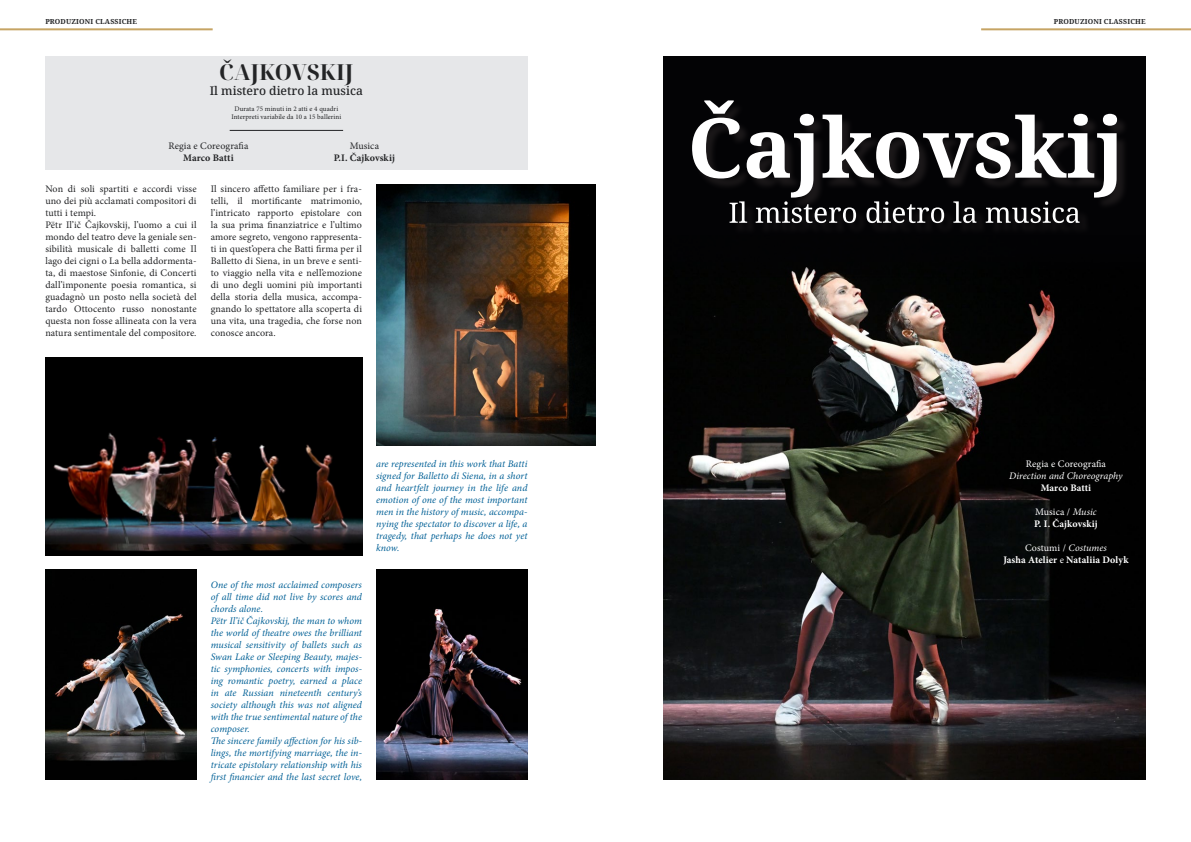
<style>
.page{position:relative;width:1191px;height:842px;background:#fff}
.page>*{position:absolute;margin:0;border:0;box-sizing:border-box;transform-origin:0 0}
.t1{font:22px "Noto Serif Display";color:#232426}
.t2{font:12px "Noto Serif";color:#232426}
.t3{font:10px/12px "Minion Pro";letter-spacing:.01em;color:#232426}
.t4{font:italic 10px/12px "Minion Pro";color:#006096}
.t5{font:700 10px/12px "Minion Pro";letter-spacing:.005em;color:#fff}
.t6{font:700 10px "Minion Pro";letter-spacing:.005em;color:#232426}
.t7{font:italic 10px "Minion Pro";color:#fff}
.t8{font:10px "Minion Pro";letter-spacing:.01em;color:#fff}
.t9{font:7px/8.4px "Minion Pro";letter-spacing:.01em;color:#232426;text-align:center}
.t10{font:7px "Noto Serif";letter-spacing:.02em;color:#232426}
.s1{font-weight:400}
.s2{font-weight:400;font-style:italic}
</style>
<div class="page">
<hr style="left:0;top:28px;width:213px;height:2px;background:#c6a464">
<hr style="left:981px;top:28px;width:210px;height:2px;background:#c6a464">
<div style="left:45px;top:57px;width:482px;height:113px;background:#e6e7e9"></div>
<hr style="left:230px;top:130px;width:113px;height:1px;background:#232426">
<div style="left:663px;top:57px;width:482px;height:361px;background:#030305"></div>
<img style="left:663px;top:267px;width:482px;height:513px">
<div style="left:693px;top:102px;width:436px;height:108px;background:#231f20;opacity:.75"></div>
<svg style="left:692px;top:100px;width:425px;height:98px"></svg>
<div style="left:731px;top:203px;width:360px;height:32px;background:#080709"></div>
<svg style="left:729px;top:201px;width:350px;height:22px"></svg>
<img style="left:376px;top:570px;width:151px;height:210px">
<img style="left:45px;top:570px;width:152px;height:210px">
<img style="left:376px;top:184px;width:219px;height:261px">
<img style="left:45px;top:357px;width:317px;height:199px">
<p class="t10" style="left:45px;top:17px;width:93px">PRODUZIONI CLASSICHE</p>
<p class="t10" style="left:1054px;top:17px;width:93px">PRODUZIONI CLASSICHE</p>
<h1 class="t1" style="left:219px;top:57px;width:136px">ČAJKOVSKIJ</h1>
<p class="t2" style="left:210px;top:82px;width:155px">Il mistero dietro la musica</p>
<p class="t9" style="left:231px;top:104px;width:111px">Durata 75 minuti in 2 atti e 4 quadri<br>Interpreti variabile da 10 a 15 ballerini</p>
<p class="t3" style="left:168px;top:140px;width:82px">Regia e Coreografia</p>
<p class="t6" style="left:183px;top:151px;width:52px">Marco Batti</p>
<p class="t3" style="left:350px;top:140px;width:31px">Musica</p>
<p class="t6" style="left:334px;top:151px;width:62px">P.I. Čajkovskij</p>
<p class="t3" style="left:45px;top:182px;width:153px">Non di soli spartiti e accordi visse uno dei più acclamati compositori di tutti i tempi.<br>Pëtr Il’ič Čajkovskij, l’uomo a cui il mondo del teatro deve la geniale sen&shy;sibilità musicale di balletti come Il lago dei cigni o La bella addormenta&shy;ta, di maestose Sinfonie, di Concerti dall’imponente poesia romantica, si guadagnò un posto nella società del tardo Ottocento russo nonostante questa non fosse allineata con la vera natura sentimentale del compositore.</p>
<p class="t3" style="left:211px;top:182px;width:153px;text-align:justify">Il sincero affetto familiare per i fra&shy;telli, il mortificante matrimonio, l’intricato rapporto epistolare con la sua prima finanziatrice e l’ultimo amore segreto, vengono rappresenta&shy;ti in quest’opera che Batti firma per il Balletto di Siena, in un breve e senti&shy;to viaggio nella vita e nell’emozione di uno degli uomini più importanti della storia della musica, accompa&shy;gnando lo spettatore alla scoperta di una vita, una tragedia, che forse non conosce ancora.</p>
<p class="t4" style="left:211px;top:578px;width:153px">One of the most acclaimed composers of all time did not live by scores and chords alone.<br>Pëtr Il’ič Čajkovskij, the man to whom the world of theatre owes the brilliant musical sensitivity of ballets such as Swan Lake or Sleeping Beauty, majes&shy;tic symphonies, concerts with impos&shy;ing romantic poetry, earned a place in ate Russian nineteenth century’s society although this was not aligned with the true sentimental nature of the composer.<br>The sincere family affection for his sib&shy;lings, the mortifying marriage, the in&shy;tricate epistolary relationship with his first financier and the last secret love,</p>
<p class="t4" style="left:376px;top:457px;width:153px;text-align:justify">are represented in this work that Batti signed for Balletto di Siena, in a short and heartfelt journey in the life and emotion of one of the most important men in the history of music, accompa&shy;nying the spectator to discover a life, a tragedy, that perhaps he does not yet know.</p>
<p class="t8" style="left:1026px;top:457px;width:82px">Regia e Coreografia</p>
<p class="t7" style="left:1009px;top:469px;width:115px">Direction and Choreography</p>
<p class="t5" style="left:1040px;top:482px;width:52px">Marco Batti</p>
<p class="t5" style="left:1034px;top:506px;width:65px"><span class="s1">Musica /</span> <span class="s2">Music<br></span>P. I. Čajkovskij</p>
<p class="t5" style="left:1003px;top:542px;width:127px;text-align:center"><span class="s1">Costumi /</span> <span class="s2">Costumes<br></span>Jasha Atelier <span class="s1">e</span> Nataliia Dolyk</p>
</div>
